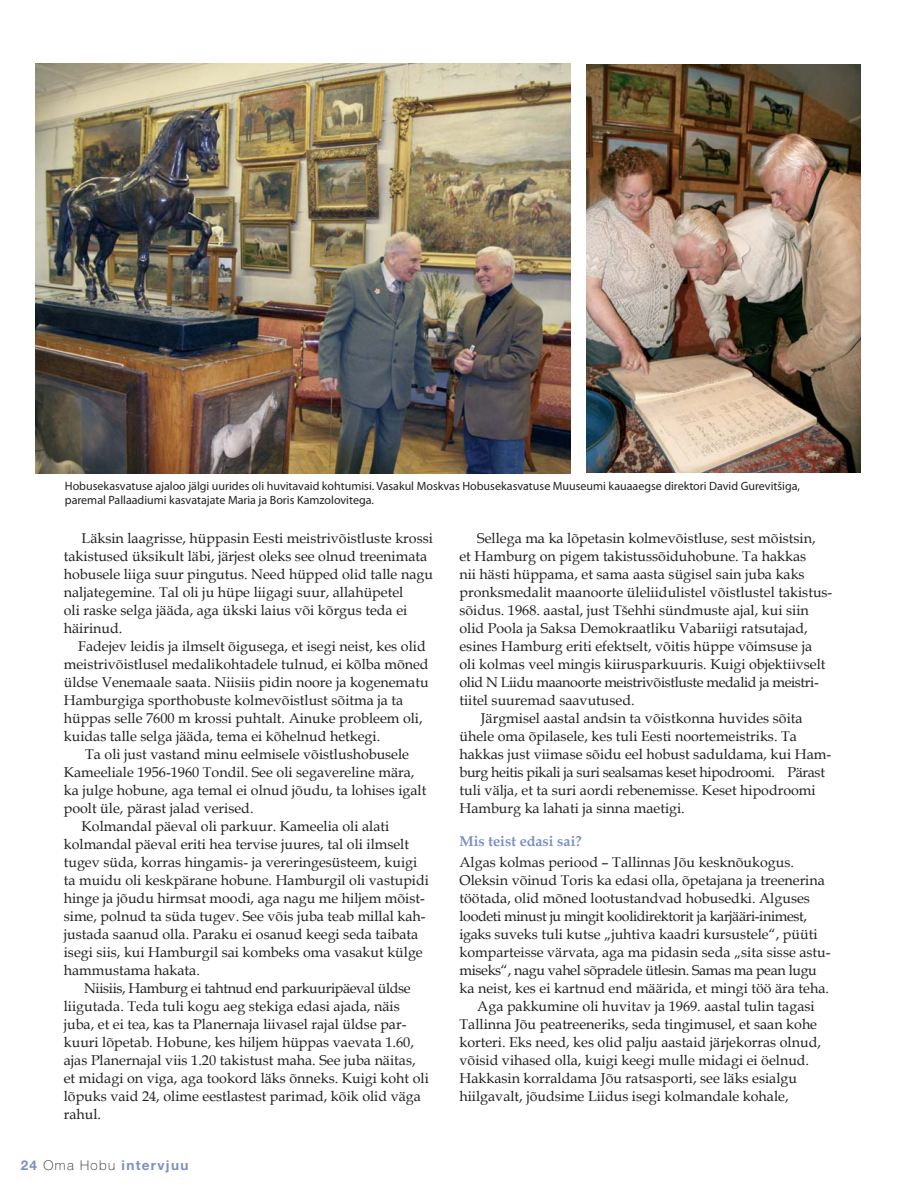
<style>
.page{position:relative;width:919px;height:1191px;background:#fff}
.page>*{position:absolute;margin:0;border:0;box-sizing:border-box;transform-origin:0 0}
.t1{font:14.25px/18px "Book Antiqua";color:#231f20}
.t2{font:14.25px "Book Antiqua";letter-spacing:-.025em;color:#231f20}
.t3{font:700 14.25px "Book Antiqua";color:#7d8fc8}
.t4{font:700 13.5px "Helvetica Neue LT Std";letter-spacing:.1em;color:#7d8fc8}
.t5{font:12px/14.4px "Myriad Pro";color:#231f20}
.s1{font-weight:100;color:#231f20}
</style>
<div class="page">
<img style="left:586px;top:64px;width:274px;height:408px">
<img style="left:35px;top:64px;width:536px;height:409px">
<p class="t5" style="left:65px;top:480px;width:736px">Hobusekasvatuse ajaloo jälgi uurides oli huvitavaid kohtumisi. Vasakul Moskvas Hobusekasvatuse Muuseumi kauaaegse direktori David Gurevitšiga, paremal Pallaadiumi kasvatajate Maria ja Boris Kamzolovitega.</p>
<p class="t1" style="left:64px;top:529px;width:370px;text-indent:18px">Läksin laagrisse, hüppasin Eesti meistrivõistluste krossi takistused üksikult läbi, järjest oleks see olnud treenimata hobusele liiga suur pingutus. Need hüpped olid talle nagu naljategemine. Tal oli ju hüpe liigagi suur, allahüpetel<br>oli raske selga jääda, aga ükski laius või kõrgus teda ei häirinud.</p>
<p class="t1" style="left:64px;top:637px;width:366px;text-indent:14px">Fadejev leidis ja ilmselt õigusega, et isegi neist, kes olid meistrivõistlusel medalikohtadele tulnud, ei kõlba mõned üldse Venemaale saata. Niisiis pidin noore ja kogenematu Hamburgiga sporthobuste kolmevõistlust sõitma ja ta hüppas selle 7600 m krossi puhtalt. Ainuke probleem oli, kuidas talle selga jääda, tema ei kõhelnud hetkegi.</p>
<p class="t1" style="left:85px;top:745px;width:325px">Ta oli just vastand minu eelmisele võistlushobusele</p>
<p class="t1" style="left:64px;top:763px;width:352px">Kameeliale 1956-1960 Tondil. See oli segavereline mära,</p>
<p class="t1" style="left:64px;top:781px;width:364px">ka julge hobune, aga temal ei olnud jõudu, ta lohises igalt</p>
<p class="t1" style="left:64px;top:799px;width:191px">poolt üle, pärast jalad verised.</p>
<p class="t1" style="left:82px;top:817px;width:309px">Kolmandal päeval oli parkuur. Kameelia oli alati</p>
<p class="t1" style="left:64px;top:835px;width:347px">kolmandal päeval eriti hea tervise juures, tal oli ilmselt</p>
<p class="t1" style="left:64px;top:853px;width:355px">tugev süda, korras hingamis- ja vereringesüsteem, kuigi</p>
<p class="t1" style="left:64px;top:871px;width:366px">ta muidu oli keskpärane hobune. Hamburgil oli vastupidi</p>
<p class="t1" style="left:64px;top:889px;width:362px">hinge ja jõudu hirmsat moodi, aga nagu me hiljem mõist-</p>
<p class="t1" style="left:64px;top:907px;width:363px">sime, polnud ta süda tugev. See võis juba teab millal kah-</p>
<p class="t1" style="left:64px;top:925px;width:356px">justada saanud olla. Paraku ei osanud keegi seda taibata</p>
<p class="t1" style="left:64px;top:943px;width:360px">isegi siis, kui Hamburgil sai kombeks oma vasakut külge</p>
<p class="t1" style="left:64px;top:961px;width:138px">hammustama hakata.</p>
<p class="t2" style="left:84px;top:980px;width:328px">Niisiis, Hamburg ei tahtnud end parkuuripäeval üldse</p>
<p class="t1" style="left:64px;top:997px;width:337px">liigutada. Teda tuli kogu aeg stekiga edasi ajada, näis</p>
<p class="t1" style="left:64px;top:1015px;width:344px">juba, et ei tea, kas ta Planernaja liivasel rajal üldse par-</p>
<p class="t1" style="left:64px;top:1033px;width:351px">kuuri lõpetab. Hobune, kes hiljem hüppas vaevata 1.60,</p>
<p class="t1" style="left:64px;top:1051px;width:353px">ajas Planernajal viis 1.20 takistust maha. See juba näitas,</p>
<p class="t1" style="left:64px;top:1069px;width:366px">et midagi on viga, aga tookord läks õnneks. Kuigi koht oli</p>
<p class="t1" style="left:64px;top:1087px;width:358px">lõpuks vaid 24, olime eestlastest parimad, kõik olid väga</p>
<p class="t1" style="left:64px;top:1105px;width:39px">rahul.</p>
<p class="t4" style="left:21px;top:1160px;width:169px">24 <span class="s1">Oma Hobu</span> intervjuu</p>
<p class="t1" style="left:477px;top:529px;width:340px">Sellega ma ka lõpetasin kolmevõistluse, sest mõistsin,</p>
<p class="t1" style="left:459px;top:547px;width:348px">et Hamburg on pigem takistussõiduhobune. Ta hakkas</p>
<p class="t1" style="left:459px;top:565px;width:346px">nii hästi hüppama, et sama aasta sügisel sain juba kaks</p>
<p class="t1" style="left:459px;top:583px;width:374px">pronksmedalit maanoorte üleliidulistel võistlustel takistus-</p>
<p class="t1" style="left:459px;top:601px;width:351px">sõidus. 1968. aastal, just Tšehhi sündmuste ajal, kui siin</p>
<p class="t1" style="left:459px;top:619px;width:350px">olid Poola ja Saksa Demokraatliku Vabariigi ratsutajad,</p>
<p class="t1" style="left:459px;top:637px;width:354px">esines Hamburg eriti efektselt, võitis hüppe võimsuse ja</p>
<p class="t1" style="left:459px;top:655px;width:367px">oli kolmas veel mingis kiirusparkuuris. Kuigi objektiivselt</p>
<p class="t2" style="left:459px;top:674px;width:361px">olid N Liidu maanoorte meistrivõistluste medalid ja meistri-</p>
<p class="t1" style="left:459px;top:691px;width:177px">tiitel suuremad saavutused.</p>
<p class="t1" style="left:481px;top:709px;width:323px">Järgmisel aastal andsin ta võistkonna huvides sõita</p>
<p class="t1" style="left:459px;top:727px;width:339px">ühele oma õpilasele, kes tuli Eesti noortemeistriks. Ta</p>
<p class="t1" style="left:459px;top:745px;width:373px">hakkas just viimase sõidu eel hobust saduldama, kui Ham-</p>
<p class="t2" style="left:459px;top:764px;width:367px">burg heitis pikali ja suri sealsamas keset hipodroomi. Pärast</p>
<p class="t1" style="left:459px;top:781px;width:357px">tuli välja, et ta suri aordi rebenemisse. Keset hipodroomi</p>
<p class="t1" style="left:459px;top:799px;width:227px">Hamburg ka lahati ja sinna maetigi.</p>
<p class="t3" style="left:459px;top:833px;width:124px">Mis teist edasi sai?</p>
<p class="t1" style="left:459px;top:853px;width:336px">Algas kolmas periood – Tallinnas Jõu kesknõukogus.</p>
<p class="t1" style="left:459px;top:871px;width:367px">Oleksin võinud Toris ka edasi olla, õpetajana ja treenerina</p>
<p class="t1" style="left:459px;top:889px;width:352px">töötada, olid mõned lootustandvad hobusedki. Alguses</p>
<p class="t2" style="left:459px;top:908px;width:349px">loodeti minust ju mingit koolidirektorit ja karjääri-inimest,</p>
<p class="t1" style="left:459px;top:925px;width:359px">igaks suveks tuli kutse „juhtiva kaadri kursustele“, püüti</p>
<p class="t1" style="left:459px;top:943px;width:372px">komparteisse värvata, aga ma pidasin seda „sita sisse astu-</p>
<p class="t2" style="left:459px;top:962px;width:359px">miseks“, nagu vahel sõpradele ütlesin. Samas ma pean lugu</p>
<p class="t1" style="left:459px;top:979px;width:371px">ka neist, kes ei kartnud end määrida, et mingi töö ära teha.</p>
<p class="t1" style="left:477px;top:997px;width:339px">Aga pakkumine oli huvitav ja 1969. aastal tulin tagasi</p>
<p class="t1" style="left:459px;top:1015px;width:359px">Tallinna Jõu peatreeneriks, seda tingimusel, et saan kohe</p>
<p class="t1" style="left:459px;top:1033px;width:363px">korteri. Eks need, kes olid palju aastaid järjekorras olnud,</p>
<p class="t1" style="left:459px;top:1051px;width:351px">võisid vihased olla, kuigi keegi mulle midagi ei öelnud.</p>
<p class="t1" style="left:459px;top:1069px;width:339px">Hakkasin korraldama Jõu ratsasporti, see läks esialgu</p>
<p class="t1" style="left:459px;top:1087px;width:330px">hiilgavalt, jõudsime Liidus isegi kolmandale kohale,</p>
</div>
